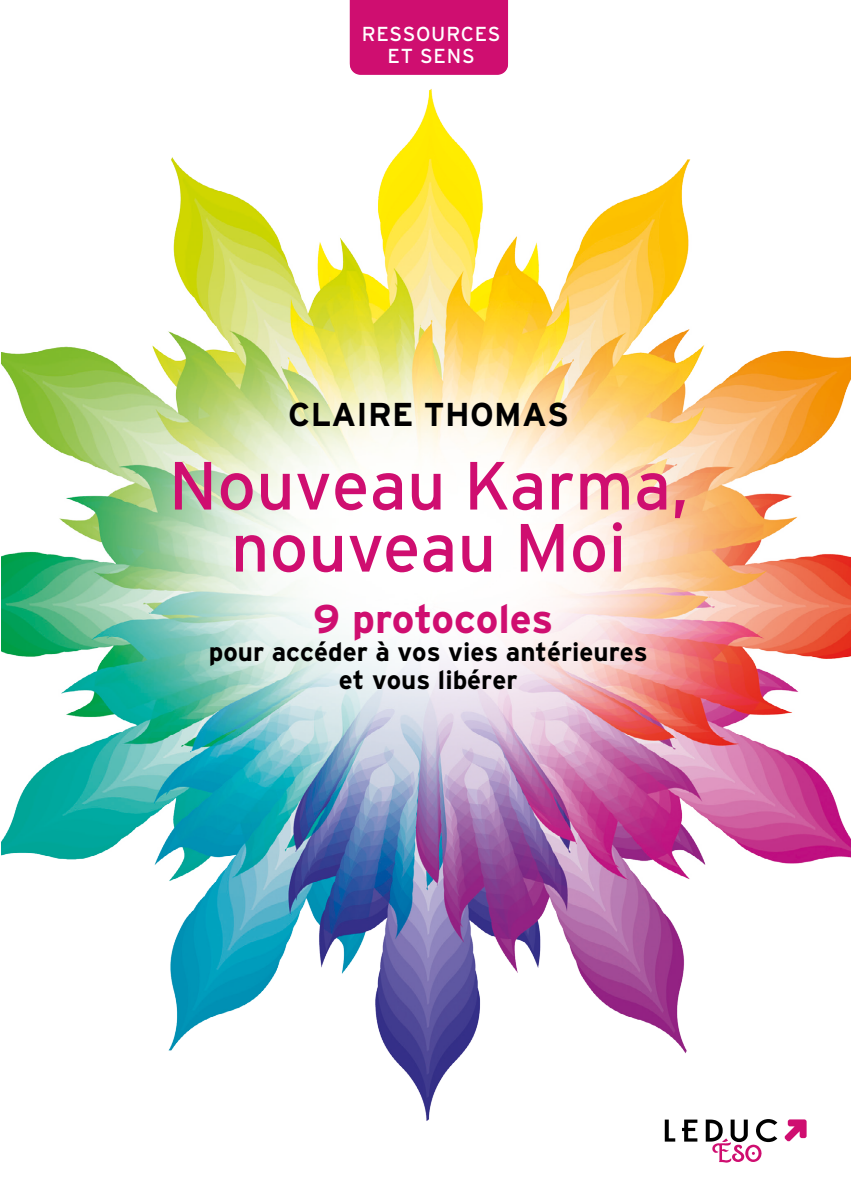
<style>
.page{position:relative;width:851px;height:1191px;background:#fff}
.page>*{position:absolute;margin:0;border:0;box-sizing:border-box;transform-origin:0 0}
.t1{font:68px/62px "Interstate";color:#cf0e70;text-align:center}
.t2{font:700 40px "Interstate";letter-spacing:-.005em;color:#cf0e70}
.t3{font:700 33px "Interstate";letter-spacing:.01em;color:#000}
.t4{font:700 26px/28px "Interstate";color:#000;text-align:center}
.t5{font:20.2px/22px "Interstate";letter-spacing:.04em;color:#fff;text-align:center}
</style>
<div class="page">
<img style="left:2px;top:89px;width:848px;height:1051px">
<div style="left:350px;top:0;width:158px;height:75px;background:#cf0e70"></div>
<svg style="left:664px;top:1119px;width:11px;height:22px"></svg>
<svg style="left:681px;top:1119px;width:16px;height:22px"></svg>
<svg style="left:705px;top:1119px;width:72px;height:43px"></svg>
<svg style="left:784px;top:1119px;width:22px;height:22px"></svg>
<p class="t5" style="left:361px;top:22px;width:140px">RESSOURCES<br>ET SENS</p>
<p class="t3" style="left:288px;top:396px;width:282px">CLAIRE THOMAS</p>
<h1 class="t1" style="left:169px;top:454px;width:521px">Nouveau Karma, nouveau Moi</h1>
<h2 class="t2" style="left:313px;top:596px;width:241px">9 protocoles</h2>
<p class="t4" style="left:209px;top:638px;width:440px">pour accéder à vos vies antérieures et vous libérer</p>
</div>
